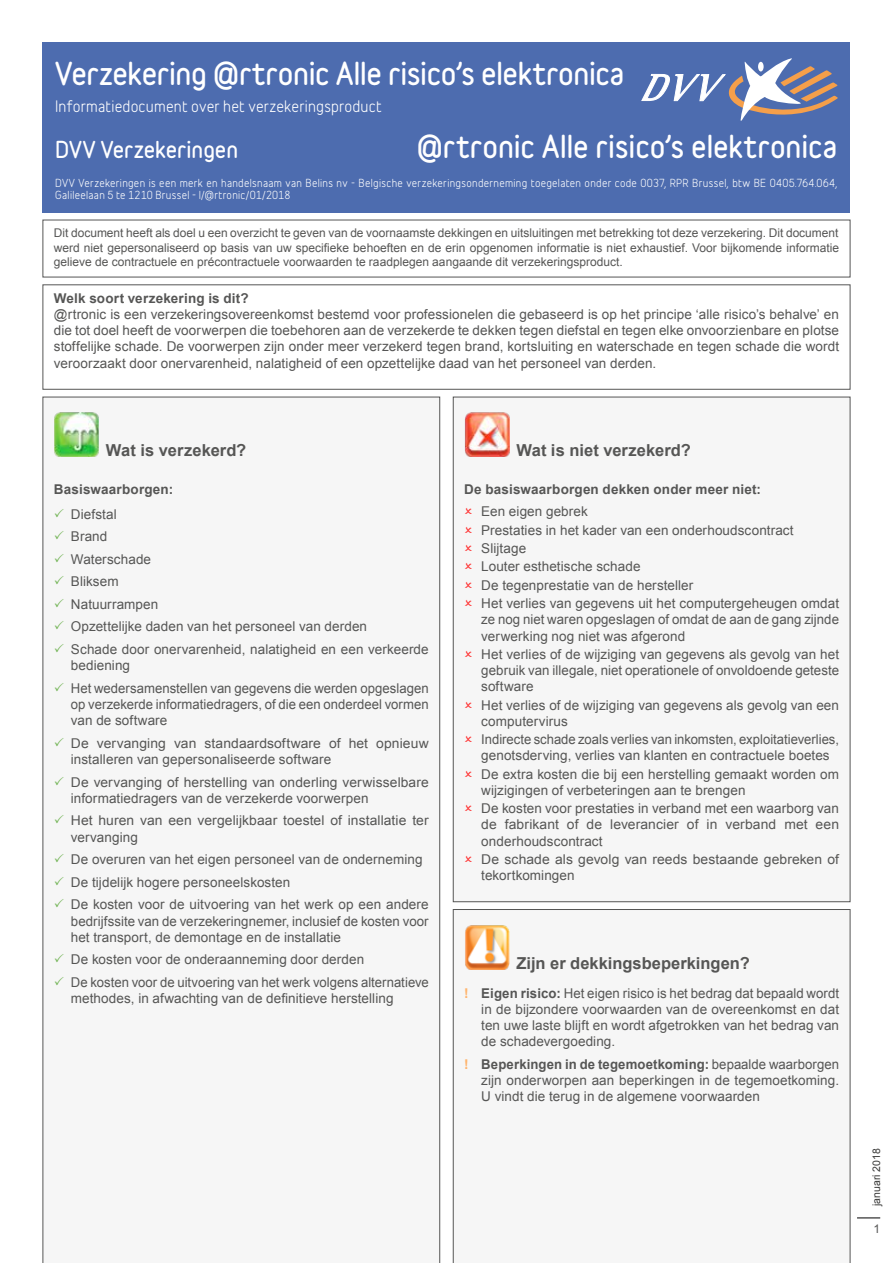
<style>
.page{position:relative;width:893px;height:1263px;background:#fff}
.page>*{position:absolute;margin:0;border:0;box-sizing:border-box;transform-origin:0 0}
.t1{font:700 28.5px "Belfius Normal";letter-spacing:-.005em;color:#fff}
.t2{font:700 21px "Belfius Normal";color:#fff}
.t3{font:700 16.5px "Arial";color:#565655}
.t4{font:15px "Belfius Alternative";letter-spacing:.01em;color:#fff}
.t5{font:13.5px/16.2px "Arial";letter-spacing:.005em;color:#565655}
.t6{font:700 13.5px "Arial";letter-spacing:.015em;color:#565655}
.t7{font:12px/14.4px "Arial";color:#565655;text-align:justify}
.t8{font:10.5px/12.6px "Belfius Alternative";letter-spacing:.03em;color:#fff}
.t9{font:10.5px "Arial";color:#3a3a39}
.s1{font-weight:700;color:#ffb46c}
.s2{font-weight:700}
</style>
<div class="page">
<svg style="left:857px;top:1217px;width:23px;height:1px"></svg>
<div style="left:43px;top:43px;width:807px;height:170px;background:#4d6caf"></div>
<div style="left:43px;top:284px;width:807px;height:106px;border:1px solid #565655"></div>
<div style="left:43px;top:397px;width:397px;height:866px;background:#f6f6f6"></div>
<img style="left:54px;top:412px;width:45px;height:45px">
<div style="left:453px;top:397px;width:397px;height:505px;background:#f6f6f6"></div>
<img style="left:465px;top:412px;width:44px;height:45px">
<div style="left:453px;top:909px;width:397px;height:354px;background:#f6f6f6"></div>
<svg style="left:641px;top:58px;width:197px;height:63px"></svg>
<img style="left:465px;top:925px;width:44px;height:44px">
<svg style="left:55px;top:508px;width:9px;height:9px"></svg>
<svg style="left:55px;top:531px;width:9px;height:8px"></svg>
<svg style="left:55px;top:553px;width:9px;height:9px"></svg>
<svg style="left:55px;top:576px;width:9px;height:8px"></svg>
<svg style="left:55px;top:598px;width:9px;height:9px"></svg>
<svg style="left:55px;top:621px;width:9px;height:9px"></svg>
<svg style="left:55px;top:643px;width:9px;height:9px"></svg>
<svg style="left:55px;top:682px;width:9px;height:9px"></svg>
<svg style="left:55px;top:737px;width:9px;height:9px"></svg>
<svg style="left:55px;top:776px;width:9px;height:9px"></svg>
<svg style="left:55px;top:815px;width:9px;height:9px"></svg>
<svg style="left:55px;top:854px;width:9px;height:8px"></svg>
<svg style="left:55px;top:876px;width:9px;height:9px"></svg>
<svg style="left:55px;top:899px;width:9px;height:8px"></svg>
<svg style="left:55px;top:954px;width:9px;height:8px"></svg>
<svg style="left:55px;top:976px;width:9px;height:9px"></svg>
<h1 class="t1" style="left:55px;top:52px;width:571px">Verzekering @rtronic Alle risico’s elektronica</h1>
<p class="t4" style="left:55px;top:93px;width:328px">Informatiedocument over het verzekeringsproduct</p>
<h2 class="t2" style="left:55px;top:133px;width:184px">DVV Verzekeringen</h2>
<h1 class="t1" style="left:417px;top:124px;width:422px">@rtronic Alle risico’s elektronica</h1>
<p class="t8" style="left:55px;top:175px;width:784px">DVV Verzekeringen is een merk en handelsnaam van Belins nv - Belgische verzekeringsonderneming toegelaten onder code 0037, RPR Brussel, btw BE 0405.764.064,<br>Galileelaan 5 te 1210 Brussel - I/@rtronic/01/2018</p>
<p class="t7" style="left:54px;top:226px;width:787px">Dit document heeft als doel u een overzicht te geven van de voornaamste dekkingen en uitsluitingen met betrekking tot deze verzekering. Dit document werd niet gepersonaliseerd op basis van uw specifieke behoeften en de erin opgenomen informatie is niet exhaustief. Voor bijkomende informatie gelieve de contractuele en précontractuele voorwaarden te raadplegen aangaande dit verzekeringsproduct.</p>
<p class="t6" style="left:54px;top:289px;width:196px">Welk soort verzekering is dit?</p>
<p class="t5" style="left:54px;top:306px;width:787px;text-align:justify">@rtronic is een verzekeringsovereenkomst bestemd voor professionelen die gebaseerd is op het principe ‘alle risico’s behalve’ en die tot doel heeft de voorwerpen die toebehoren aan de verzekerde te dekken tegen diefstal en tegen elke onvoorzienbare en plotse stoffelijke schade. De voorwerpen zijn onder meer verzekerd tegen brand, kortsluiting en waterschade en tegen schade die wordt veroorzaakt door onervarenheid, nalatigheid of een opzettelijke daad van het personeel van derden.</p>
<p class="t3" style="left:106px;top:440px;width:142px">Wat is verzekerd?</p>
<p class="t6" style="left:54px;top:480px;width:121px">Basiswaarborgen:</p>
<p class="t5" style="left:71px;top:503px;width:359px;line-height:22.5px">Diefstal<br>Brand<br>Waterschade<br>Bliksem<br>Natuurrampen<br>Opzettelijke daden van het personeel van derden<br>Schade door onervarenheid, nalatigheid en een verkeerde</p>
<p class="t5" style="left:71px;top:654px;width:359px;line-height:22.6px">bediening<br>Het wedersamenstellen van gegevens die werden opgeslagen</p>
<p class="t5" style="left:71px;top:696px;width:359px">op verzekerde informatiedragers, of die een onderdeel vormen van de software</p>
<p class="t5" style="left:71px;top:735px;width:359px">De vervanging van standaardsoftware of het opnieuw installeren van gepersonaliseerde software</p>
<p class="t5" style="left:71px;top:774px;width:359px">De vervanging of herstelling van onderling verwisselbare informatiedragers van de verzekerde voorwerpen</p>
<p class="t5" style="left:71px;top:813px;width:359px">Het huren van een vergelijkbaar toestel of installatie ter vervanging</p>
<p class="t5" style="left:71px;top:848px;width:359px;line-height:22.6px">De overuren van het eigen personeel van de onderneming<br>De tijdelijk hogere personeelskosten<br>De kosten voor de uitvoering van het werk op een andere</p>
<p class="t5" style="left:71px;top:913px;width:359px">bedrijfssite van de verzekeringnemer, inclusief de kosten voor het transport, de demontage en de installatie</p>
<p class="t5" style="left:71px;top:948px;width:359px;line-height:22.6px">De kosten voor de onderaanneming door derden<br>De kosten voor de uitvoering van het werk volgens alternatieve</p>
<p class="t5" style="left:71px;top:990px;width:324px">methodes, in afwachting van de definitieve herstelling</p>
<p class="t3" style="left:516px;top:440px;width:176px">Wat is niet verzekerd?</p>
<p class="t6" style="left:464px;top:480px;width:298px">De basiswaarborgen dekken onder meer niet:</p>
<p class="t5" style="left:481px;top:503px;width:359px;line-height:18.3px">Een eigen gebrek<br>Prestaties in het kader van een onderhoudscontract Slijtage<br>Louter esthetische schade<br>De tegenprestatie van de hersteller<br>Het verlies van gegevens uit het computergeheugen omdat</p>
<p class="t5" style="left:481px;top:612px;width:359px">ze nog niet waren opgeslagen of omdat de aan de gang zijnde verwerking nog niet was afgerond</p>
<p class="t5" style="left:481px;top:646px;width:359px;text-align:justify">Het verlies of de wijziging van gegevens als gevolg van het gebruik van illegale, niet operationele of onvoldoende geteste software</p>
<p class="t5" style="left:481px;top:697px;width:359px">Het verlies of de wijziging van gegevens als gevolg van een computervirus</p>
<p class="t5" style="left:481px;top:731px;width:359px">Indirecte schade zoals verlies van inkomsten, exploitatieverlies, genotsderving, verlies van klanten en contractuele boetes</p>
<p class="t5" style="left:481px;top:766px;width:359px">De extra kosten die bij een herstelling gemaakt worden om wijzigingen of verbeteringen aan te brengen</p>
<p class="t5" style="left:481px;top:800px;width:359px;text-align:justify">De kosten voor prestaties in verband met een waarborg van de fabrikant of de leverancier of in verband met een onderhoudscontract</p>
<p class="t5" style="left:481px;top:851px;width:359px">De schade als gevolg van reeds bestaande gebreken of tekortkomingen</p>
<p class="t3" style="left:516px;top:952px;width:235px">Zijn er dekkingsbeperkingen?</p>
<p class="t5" style="left:481px;top:985px;width:359px;text-align:justify;text-indent:-17px"><span class="s1">!</span> <span class="s2">Eigen risico:</span> Het eigen risico is het bedrag dat bepaald wordt in de bijzondere voorwaarden van de overeenkomst en dat ten uwe laste blijft en wordt afgetrokken van het bedrag van de schadevergoeding.</p>
<p class="t5" style="left:481px;top:1056px;width:359px;text-align:justify;text-indent:-17px"><span class="s1">!</span> <span class="s2">Beperkingen in de tegemoetkoming:</span> bepaalde waarborgen zijn onderworpen aan beperkingen in de tegemoetkoming.<br>U vindt die terug in de algemene voorwaarden</p>
<p class="t9" style="left:870px;top:1206px;width:59px;rotate:-90deg">januari 2018</p>
<p class="t7" style="left:873px;top:1222px;width:8px">1</p>
</div>
